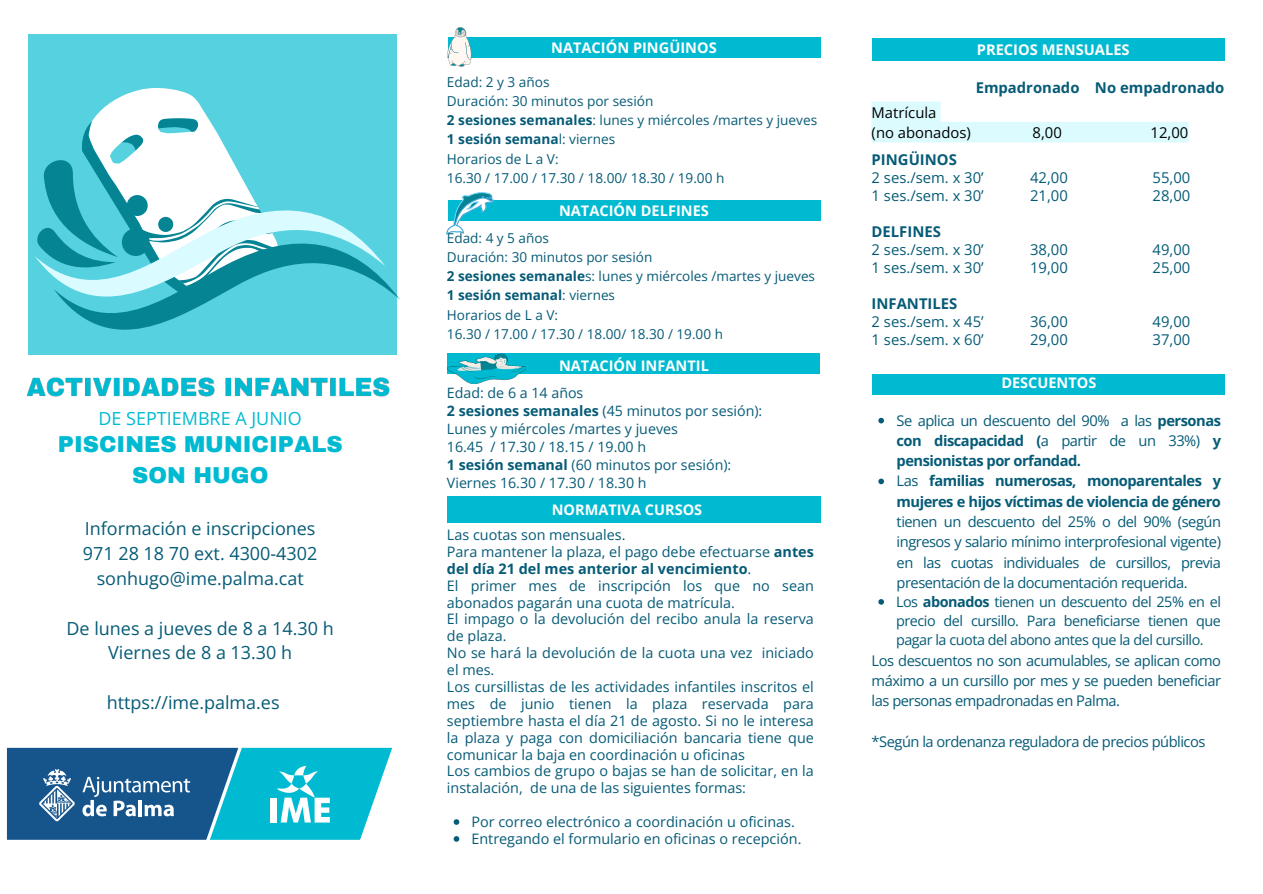
<style>
.page{position:relative;width:1263px;height:894px;background:#fff}
.page>*{position:absolute;margin:0;border:0;box-sizing:border-box;transform-origin:0 0}
.t1{font:900 22.5px/30.3px "Archivo";color:#00bad1;text-align:center}
.t2{font:18px/24.8px "Open Sans";color:#065b77;text-align:center}
.t3{font:18px "Open Sans";color:#00bad1}
.t4{font:14.85px/18px "Open Sans";color:#065b77}
.t5{font:700 14.85px "Open Sans";color:#065b77}
.t6{font:14.85px "Open Sans";color:#000}
.t7{font:14.7px/20.2px "Open Sans";letter-spacing:-.035em;color:#065b77;text-align:justify}
.t8{font:700 14.7px/20.2px "Open Sans";letter-spacing:-.035em;color:#065b77;text-align:justify}
.t9{font:700 14.7px "Open Sans";color:#fff}
.t10{font:700 14.55px "Open Sans";color:#fff}
.t11{font:14.4px/16.8px "Open Sans";color:#065b77}
.t12{font:14.25px "Open Sans";color:#065b77}
.t13{font:13.65px "Open Sans";color:#065b77}
.t14{font:700 13.65px "Open Sans";color:#065b77}
.s1{font-weight:700}
.s2{font-weight:400}
</style>
<div class="page">
<svg style="left:6px;top:747px;width:386px;height:93px;background:#3191b5"></svg>
<div style="left:29px;top:34px;width:368px;height:320px;background:#55d1e0"></div>
<div style="left:872px;top:374px;width:352px;height:20px;background:#00bad1"></div>
<div style="left:448px;top:38px;width:372px;height:20px;background:#00bad1"></div>
<div style="left:447px;top:496px;width:373px;height:27px;background:#00bad1"></div>
<div style="left:447px;top:353px;width:372px;height:20px;background:#00bad1"></div>
<div style="left:872px;top:39px;width:352px;height:22px;background:#00bad1"></div>
<div style="left:448px;top:200px;width:372px;height:20px;background:#00bad1"></div>
<svg style="left:280px;top:210px;width:68px;height:20px"></svg>
<svg style="left:54px;top:230px;width:346px;height:125px"></svg>
<svg style="left:35px;top:88px;width:245px;height:217px"></svg>
<div style="left:122px;top:228px;width:27px;height:28px;background:#058494;border-radius:50%"></div>
<div style="left:158px;top:217px;width:15px;height:15px;background:#058494;border-radius:50%"></div>
<div style="left:127px;top:195px;width:21px;height:21px;background:#058494;border-radius:50%"></div>
<svg style="left:447px;top:27px;width:25px;height:40px"></svg>
<svg style="left:447px;top:192px;width:47px;height:42px"></svg>
<img style="left:447px;top:353px;width:79px;height:31px">
<svg style="left:878px;top:417px;width:6px;height:6px"></svg>
<svg style="left:878px;top:478px;width:6px;height:6px"></svg>
<svg style="left:878px;top:599px;width:6px;height:5px"></svg>
<img style="left:26px;top:377px;width:364px;height:20px">
<svg style="left:454px;top:819px;width:5px;height:5px"></svg>
<svg style="left:454px;top:836px;width:5px;height:5px"></svg>
<svg style="left:871px;top:102px;width:317px;height:40px"></svg>
<h4 class="t3" style="left:99px;top:406px;width:205px">DE SEPTIEMBRE A JUNIO</h4>
<h4 class="t1" style="left:58px;top:429px;width:286px">PISCINES MUNICIPALS<br>SON HUGO</h4>
<p class="t2" style="left:83px;top:516px;width:236px">Información e inscripciones<br>971 28 18 70 ext. 4300-4302 sonhugo@ime.palma.cat</p>
<p class="t2" style="left:67px;top:615px;width:269px">De lunes a jueves de 8 a 14.30 h<br>Viernes de 8 a 13.30 h</p>
<p class="t2" style="left:107px;top:689px;width:174px">https://ime.palma.es</p>
<p class="t10" style="left:551px;top:37px;width:167px">NATACIÓN PINGÜINOS</p>
<p class="t13" style="left:447px;top:72px;width:104px">Edad: 2 y 3 años</p>
<h4 class="t13" style="left:447px;top:91px;width:208px">Duración: 30 minutos por sesión</h4>
<h5 class="t13" style="left:447px;top:111px;width:372px"><span class="s1">2 sesiones semanales</span>: lunes y miércoles /martes y jueves</h5>
<p class="t14" style="left:447px;top:130px;width:170px">1 sesión semana<span class="s2">l: viernes</span></p>
<p class="t13" style="left:447px;top:149px;width:113px">Horarios de L a V:</p>
<p class="t13" style="left:447px;top:168px;width:279px">16.30 / 17.00 / 17.30 / 18.00/ 18.30 / 19.00 h</p>
<p class="t10" style="left:559px;top:200px;width:151px">NATACIÓN DELFINES</p>
<p class="t13" style="left:447px;top:228px;width:104px">Edad: 4 y 5 años</p>
<p class="t13" style="left:447px;top:247px;width:207px">Duración: 30 minutos por sesión</p>
<p class="t13" style="left:447px;top:266px;width:370px"><span class="s1">2 sesiones semanale</span>s: lunes y miércoles /martes y jueves</p>
<p class="t14" style="left:447px;top:286px;width:170px">1 sesión semanal<span class="s2">: viernes</span></p>
<p class="t13" style="left:447px;top:305px;width:113px">Horarios de L a V:</p>
<p class="t13" style="left:447px;top:324px;width:278px">16.30 / 17.00 / 17.30 / 18.00/ 18.30 / 19.00 h</p>
<p class="t10" style="left:559px;top:355px;width:151px">NATACIÓN INFANTIL</p>
<p class="t12" style="left:447px;top:382px;width:138px">Edad: de 6 a 14 años</p>
<p class="t12" style="left:447px;top:400px;width:317px"><span class="s1">2 sesiones semanales</span> (45 minutos por sesión):</p>
<p class="t12" style="left:447px;top:418px;width:232px">Lunes y miércoles /martes y jueves</p>
<p class="t12" style="left:447px;top:436px;width:201px">16.45 / 17.30 / 18.15 / 19.00 h</p>
<p class="t12" style="left:447px;top:454px;width:286px"><span class="s1">1 sesión semanal</span> (60 minutos por sesión):</p>
<p class="t12" style="left:447px;top:472px;width:201px">Viernes 16.30 / 17.30 / 18.30 h</p>
<p class="t10" style="left:552px;top:500px;width:152px">NORMATIVA CURSOS</p>
<p class="t11" style="left:447px;top:526px;width:180px">Las cuotas son mensuales.</p>
<p class="t11" style="left:447px;top:542px;width:368px">Para mantener la plaza, el pago debe efectuarse <span class="s1">antes del día 21 del mes anterior al vencimiento</span>.</p>
<p class="t11" style="left:447px;top:576px;width:368px">El primer mes de inscripción los que no sean abonados pagarán una cuota de matrícula.</p>
<p class="t11" style="left:447px;top:610px;width:368px">El impago o la devolución del recibo anula la reserva de plaza.</p>
<h4 class="t11" style="left:447px;top:644px;width:368px">No se hará la devolución de la cuota una vez iniciado el mes.</h4>
<p class="t11" style="left:447px;top:677px;width:368px;text-align:justify">Los cursillistas de les actividades infantiles inscritos el mes de junio tienen la plaza reservada para septiembre hasta el día 21 de agosto. Si no le interesa la plaza y paga con domiciliación bancaria tiene que comunicar la baja en coordinación u oficinas</p>
<p class="t11" style="left:447px;top:762px;width:368px">Los cambios de grupo o bajas se han de solicitar, en la instalación, de una de las siguientes formas:</p>
<p class="t11" style="left:471px;top:812px;width:325px">Por correo electrónico a coordinación u oficinas.</p>
<p class="t11" style="left:471px;top:829px;width:332px">Entregando el formulario en oficinas o recepción.</p>
<p class="t9" style="left:977px;top:39px;width:154px">PRECIOS MENSUALES</p>
<p class="t5" style="left:976px;top:77px;width:250px">Empadronado No empadronado</p>
<p class="t6" style="left:872px;top:102px;width:66px">Matrícula</p>
<p class="t6" style="left:872px;top:122px;width:101px">(no abonados)</p>
<p class="t6" style="left:1033px;top:122px;width:31px">8,00</p>
<p class="t6" style="left:1150px;top:122px;width:39px">12,00</p>
<p class="t5" style="left:872px;top:149px;width:87px">PINGÜINOS</p>
<p class="t4" style="left:872px;top:168px;width:114px">2 ses./sem. x 30’</p>
<p class="t4" style="left:1030px;top:168px;width:39px">42,00</p>
<p class="t4" style="left:1153px;top:168px;width:39px">55,00</p>
<p class="t4" style="left:872px;top:186px;width:114px">1 ses./sem. x 30’</p>
<p class="t4" style="left:1030px;top:186px;width:39px">21,00</p>
<p class="t4" style="left:1153px;top:186px;width:39px">28,00</p>
<p class="t4" style="left:872px;top:222px;width:114px"><span class="s1">DELFINES<br></span>2 ses./sem. x 30’</p>
<p class="t4" style="left:1030px;top:240px;width:39px">38,00</p>
<p class="t4" style="left:1153px;top:240px;width:39px">49,00</p>
<p class="t4" style="left:872px;top:258px;width:114px">1 ses./sem. x 30’</p>
<p class="t4" style="left:1030px;top:258px;width:39px">19,00</p>
<p class="t4" style="left:1153px;top:258px;width:39px">25,00</p>
<p class="t5" style="left:872px;top:293px;width:87px">INFANTILES</p>
<p class="t4" style="left:872px;top:312px;width:114px">2 ses./sem. x 45’</p>
<p class="t4" style="left:1030px;top:312px;width:39px">36,00</p>
<h4 class="t4" style="left:1153px;top:312px;width:39px">49,00</h4>
<h4 class="t4" style="left:872px;top:330px;width:114px">1 ses./sem. x 60’</h4>
<h4 class="t4" style="left:1030px;top:330px;width:39px">29,00</h4>
<h4 class="t4" style="left:1153px;top:330px;width:39px">37,00</h4>
<p class="t10" style="left:1001px;top:372px;width:97px">DESCUENTOS</p>
<h2 class="t8" style="left:897px;top:410px;width:326px"><span class="s2">Se aplica un descuento del 90% a las</span> personas con discapacidad (<span class="s2">a partir de un 33%)</span> y pensionistas por orfandad.</h2>
<h3 class="t7" style="left:897px;top:470px;width:326px">Las <span class="s1">familias numerosas, monoparentales y mujeres e hijos víctimas de violencia de género </span>tienen un descuento del 25% o del 90% (según ingresos y salario mínimo interprofesional vigente) en las cuotas individuales de cursillos, previa presentación de la documentación requerida.</h3>
<h3 class="t11" style="left:896px;top:591px;width:326px;line-height:19.2px;text-align:justify">Los <span class="s1">abonados</span> tienen un descuento del 25% en el precio del cursillo. Para beneficiarse tienen que pagar la cuota del abono antes que la del cursillo.</h3>
<h3 class="t7" style="left:872px;top:649px;width:351px">Los descuentos no son acumulables, se aplican como máximo a un cursillo por mes y se pueden beneficiar las personas empadronadas en Palma.</h3>
<p class="t7" style="left:872px;top:730px;width:335px">*Según la ordenanza reguladora de precios públicos</p>
</div>
